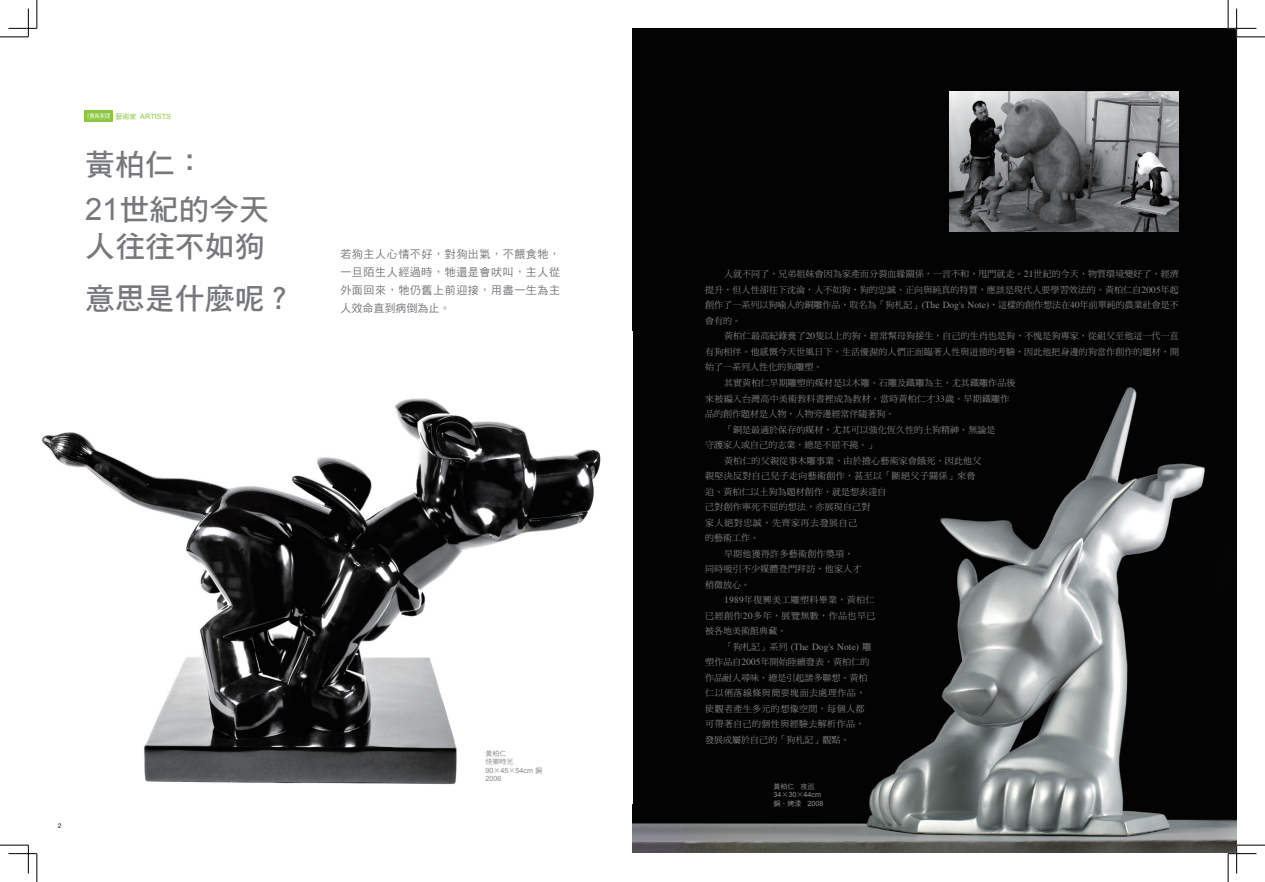
<style>
.page{position:relative;width:1265px;height:882px;background:#fff}
.page>*{position:absolute;margin:0;border:0;box-sizing:border-box;transform-origin:0 0}
.大標{font:29.9px "DF Hei Std W7";color:#76787b}
.前言{font:11px/18px "DF Hei Std W5";letter-spacing:.055em;color:#76787b;text-align:justify}
.內文{font:9.4px "Times";letter-spacing:.005em;color:#8a8c8f}
.內文-2{font:9px/15.5px "DF Ming Std W5";letter-spacing:.01em;color:#8a8c8f}
.內文-3{font:9px/15.5px "DF Ming Std W5";letter-spacing:.04em;color:#8a8c8f}
.圖說{font:7.2px/8.5px "Arial";color:#8a8c8f}
.書眉{font:7.2px "Arial";letter-spacing:.01em;color:#8bc63e}
.圖說-2{font:7px "DF Hei Std W5";color:#8a8c8f}
.t1{font:6.5px "Helvetica";color:#231f20}
.s1{font-family:"DF Hei Std W5";font-size:7px}
.s2{font-family:"Arial";font-size:30.8px}
.s3{font-family:"Times";font-size:9.4px}
.s4{font-family:"DF Ming Std W5";font-size:9px}
.s5{font-family:"Arial";font-size:7.2px}
</style>
<div class="page">
<img style="left:632px;top:28px;width:604px;height:824px">
<div style="left:84px;top:111px;width:29px;height:11px;background:#8bc63e"></div>
<svg style="left:87px;top:113px;width:23px;height:7px"></svg>
<img style="left:42px;top:398px;width:559px;height:387px">
<img style="left:949px;top:91px;width:229px;height:140px">
<svg style="left:0;top:0;width:38px;height:38px"></svg>
<svg style="left:0;top:844px;width:38px;height:38px"></svg>
<svg style="left:1227px;top:0;width:37px;height:38px"></svg>
<svg style="left:1227px;top:844px;width:37px;height:38px"></svg>
<p class="書眉" style="left:115px;top:111px;width:57px"><span class="s1">藝術家</span> ARTISTS</p>
<p class="大標" style="left:85px;top:148px;width:121px">黃柏仁：</p>
<p class="大標" style="left:85px;top:193px;width:185px"><span class="s2">21</span>世紀的今天</p>
<p class="大標" style="left:85px;top:230px;width:181px">人往往不如狗</p>
<p class="大標" style="left:85px;top:282px;width:211px">意思是什麼呢？</p>
<p class="前言" style="left:340px;top:244px;width:221px">若狗主人心情不好，對狗出氣，不餵食牠，一旦陌生人經過時，牠還是會吠叫，主人從外面回來，牠仍舊上前迎接，用盡一生為主人效命直到病倒為止。</p>
<p class="t1" style="left:58px;top:821px;width:5px">2</p>
<p class="圖說-2" style="left:485px;top:749px;width:22px">黃柏仁</p>
<p class="圖說-2" style="left:485px;top:758px;width:29px">快樂時光</p>
<p class="圖說" style="left:485px;top:766px;width:58px">90<span class="s1">×</span>45<span class="s1">×</span>54cm <span class="s1">銅<br></span>2006</p>
<p class="內文-2" style="left:705px;top:266px;width:475px;text-align:justify;text-indent:19px">人就不同了，兄弟姐妹會因為家產而分裂血緣關係，一言不和，甩門就走。<span class="s3">21</span>世紀的今天，物質環境變好了，經濟提升，但人性卻往下沈淪，人不如狗，狗的忠誠、正向與純真的特質，應該是現代人要學習效法的。黃柏仁自<span class="s3">2005</span>年起創作了一系列以狗喻人的銅雕作品，取名為「狗札記」<span class="s3">(The Dog's Note)</span>，這樣的創作想法在<span class="s3">40</span>年前單純的農業社會是不會有的。</p>
<p class="內文-2" style="left:705px;top:328px;width:475px;text-align:justify;text-indent:19px">黃柏仁最高紀錄養了<span class="s3">20</span>隻以上的狗，經常幫母狗接生，自己的生肖也是狗，不愧是狗專家，從祖父至他這一代一直有狗相伴。他感慨今天世風日下，生活優渥的人們正面臨著人性與道德的考驗，因此他把身邊的狗當作創作的題材，開始了一系列人性化的狗雕塑。</p>
<p class="內文-2" style="left:705px;top:375px;width:312px;text-indent:19px">其實黃柏仁早期雕塑的媒材是以木雕、石雕及鐵雕為主，尤其鐵雕作品後來被編入台灣高中美術教科書裡成為教材，當時黃柏仁才<span class="s3">33</span>歲。早期鐵雕作品的創作題材是人物，人物旁邊經常伴隨著狗。</p>
<p class="內文-2" style="left:705px;top:421px;width:292px;text-indent:19px">「銅是最適於保存的媒材，尤其可以強化恆久性的土狗精神，無論是守護家人或自己的志業，總是不屈不撓。」</p>
<p class="內文-2" style="left:705px;top:452px;width:278px;text-indent:19px">黃柏仁的父親從事木雕事業，由於擔心藝術家會餓死，因此他父親堅決反對自己兒子走向藝術創作，甚至以「斷絕父子關係」來脅迫。黃柏仁以土狗為題材創作，就是想表達自<br>己對創作寧死不屈的想法，亦展現自己對<br>家人絕對忠誠，先齊家再去發展自己<br>的藝術工作。</p>
<p class="內文-2" style="left:705px;top:545px;width:158px;text-indent:19px">早期他獲得許多藝術創作獎項，同時吸引不少媒體登門拜訪，他家人才稍微放心。</p>
<p class="內文-2" style="left:705px;top:592px;width:172px;text-align:justify;text-indent:19px"><span class="s3">1989</span>年復興美工雕塑科畢業，黃柏仁已經創作<span class="s3">20</span>多年，展覽無數，作品也早已被各地美術館典藏。</p>
<p class="內文" style="left:724px;top:637px;width:149px"><span class="s4">「狗札記」系列</span> (The Dog's Note) <span class="s4">雕</span></p>
<p class="內文-3" style="left:705px;top:654px;width:165px">塑作品自<span class="s3">2005</span>年開始陸續發表，黃柏仁的作品耐人尋味，總是引起諸多聯想。黃柏仁以俐落線條與簡要塊面去處理作品，使觀者產生多元的想像空間，每個人都可帶著自己的個性與經驗去解析作品，發展成屬於自己的「狗札記」觀點。</p>
<p class="圖說-2" style="left:773px;top:782px;width:43px">黃柏仁 夜巡</p>
<p class="圖說" style="left:773px;top:790px;width:49px">34<span class="s1">×</span>30<span class="s1">×</span>44cm</p>
<p class="圖說-2" style="left:773px;top:799px;width:52px">銅、烤漆 <span class="s5">2008</span></p>
</div>
